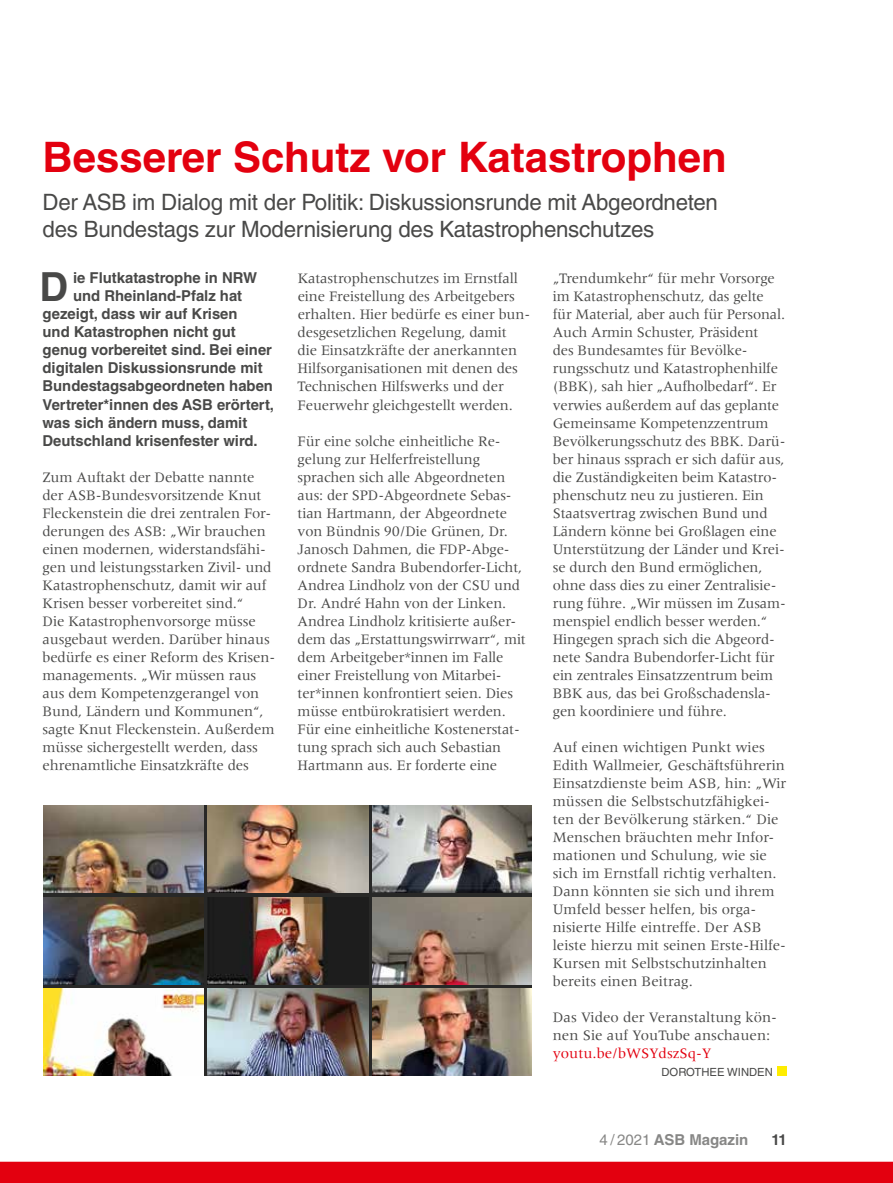
<style>
.page{position:relative;width:893px;height:1183px;background:#fff}
.page>*{position:absolute;margin:0;border:0;box-sizing:border-box;transform-origin:0 0}
.t1{font:700 42px "Helvetica LT Std";color:#e3000f}
.t2{font:700 40.05px "Helvetica LT Std";color:#494948}
.t3{font:22.5px/27px "Helvetica LT Std";letter-spacing:-.01em;color:#494948}
.t4{font:15px/18px "Meridien LT Std";letter-spacing:-.01em;color:#494948}
.t5{font:700 15px "Helvetica LT Std";color:#494948}
.t6{font:15px "Meridien LT Std";color:#e3000f}
.t7{font:700 15px "Helvetica LT Std";color:#878786}
.t8{font:11.25px "Helvetica LT Std";color:#494948}
.s1{font-weight:400}
</style>
<div class="page">
<svg style="left:43px;top:805px;width:488px;height:270px;background:#363433"></svg>
<div style="left:777px;top:1066px;width:10px;height:9px;background:#ffed00"></div>
<img style="left:43px;top:805px;width:160px;height:87px">
<img style="left:207px;top:805px;width:161px;height:87px">
<img style="left:372px;top:805px;width:159px;height:87px">
<img style="left:43px;top:897px;width:160px;height:87px">
<img style="left:207px;top:897px;width:161px;height:87px">
<img style="left:372px;top:897px;width:159px;height:87px">
<img style="left:43px;top:988px;width:160px;height:87px">
<img style="left:207px;top:988px;width:161px;height:87px">
<img style="left:372px;top:988px;width:159px;height:87px">
<div style="left:0;top:1161px;width:893px;height:21px;background:#e3000f"></div>
<h1 class="t1" style="left:43px;top:131px;width:686px">Besserer Schutz vor Katastrophen</h1>
<h3 class="t3" style="left:43px;top:189px;width:677px">Der ASB im Dialog mit der Politik: Diskussionsrunde mit Abgeordneten des Bundestags zur Modernisierung des Katastrophenschutzes</h3>
<p class="t4" style="left:553px;top:269px;width:234px">„Trendumkehr“ für mehr Vorsorge im Katastrophenschutz, das gelte für Material, aber auch für Personal.<br>Auch Armin Schuster, Präsident<br>des Bundesamtes für Bevölke&shy;rungsschutz und Katastrophenhilfe (BBK), sah hier „Aufholbedarf“. Er verwies außerdem auf das geplante Gemeinsame Kompetenzzentrum Bevölkerungsschutz des BBK. Darü&shy;ber hinaus ssprach er sich dafür aus, die Zuständigkeiten beim Katastro&shy;phenschutz neu zu justieren. Ein Staatsvertrag zwischen Bund und Ländern könne bei Großlagen eine Unterstützung der Länder und Krei&shy;se durch den Bund ermöglichen, ohne dass dies zu einer Zentralisie&shy;rung führe. „Wir müssen im Zusam&shy;menspiel endlich besser werden.“ Hingegen sprach sich die Abgeord&shy;nete Sandra Bubendorfer-Licht für ein zentrales Einsatzzentrum beim BBK aus, das bei Großschadensla&shy;gen koordiniere und führe.</p>
<p class="t4" style="left:553px;top:737px;width:235px">Auf einen wichtigen Punkt wies Edith Wallmeier, Geschäftsführerin Einsatzdienste beim ASB, hin: „Wir müssen die Selbstschutzfähigkei&shy;ten der Bevölkerung stärken.“ Die Menschen bräuchten mehr Infor&shy;mationen und Schulung, wie sie sich im Ernstfall richtig verhalten.<br>Dann könnten sie sich und ihrem Umfeld besser helfen, bis orga&shy;nisierte Hilfe eintreffe. Der ASB leiste hierzu mit seinen Erste-Hilfe-Kursen mit Selbstschutzinhalten bereits einen Beitrag.</p>
<p class="t4" style="left:553px;top:1007px;width:226px">Das Video der Veranstaltung kön&shy;nen Sie auf YouTube anschauen:</p>
<p class="t6" style="left:553px;top:1044px;width:160px">youtu.be/bWSYdszSq-Y</p>
<p class="t8" style="left:661px;top:1065px;width:113px">DOROTHEE WINDEN</p>
<h2 class="t2" style="left:40px;top:263px;width:30px">D</h2>
<p class="t5" style="left:73px;top:269px;width:185px">ie Flutkatastrophe in NRW</p>
<p class="t4" style="left:298px;top:269px;width:234px">Katastrophenschutzes im Ernstfall eine Freistellung des Arbeitgebers erhalten. Hier bedürfe es einer bun&shy;desgesetzlichen Regelung, damit die Einsatzkräfte der anerkannten Hilfsorganisationen mit denen des Technischen Hilfswerks und der Feuerwehr gleichgestellt werden.</p>
<p class="t4" style="left:298px;top:431px;width:230px">Für eine solche einheitliche Re&shy;gelung zur Helferfreistellung sprachen sich alle Abgeordneten aus: der SPD-Abgeordnete Sebas&shy;tian Hartmann, der Abgeordnete von Bündnis 90/Die Grünen, Dr.<br>Janosch Dahmen, die FDP-Abge&shy;ordnete Sandra Bubendorfer-Licht, Andrea Lindholz von der CSU und Dr. André Hahn von der Linken.<br>Andrea Lindholz kritisierte außer&shy;dem das „Erstattungswirrwarr“, mit dem Arbeitgeber*innen im Falle einer Freistellung von Mitarbei&shy;ter*innen konfrontiert seien. Dies müsse entbürokratisiert werden.<br>Für eine einheitliche Kostenerstat&shy;tung sprach sich auch Sebastian Hartmann aus. Er forderte eine</p>
<p class="t5" style="left:73px;top:287px;width:171px">und Rheinland-Pfalz hat</p>
<p class="t5" style="left:43px;top:305px;width:197px">gezeigt, dass wir auf Krisen</p>
<p class="t5" style="left:43px;top:323px;width:195px">und Katastrophen nicht gut</p>
<p class="t5" style="left:43px;top:341px;width:231px">genug vorbereitet sind. Bei einer</p>
<p class="t5" style="left:43px;top:359px;width:222px">digitalen Diskussionsrunde mit</p>
<p class="t5" style="left:43px;top:377px;width:232px">Bundestagsabgeordneten haben</p>
<p class="t5" style="left:43px;top:395px;width:233px">Vertreter*innen des ASB erörtert,</p>
<p class="t5" style="left:43px;top:413px;width:206px">was sich ändern muss, damit</p>
<p class="t5" style="left:43px;top:431px;width:217px">Deutschland krisenfester wird.</p>
<p class="t4" style="left:43px;top:467px;width:234px">Zum Auftakt der Debatte nannte der ASB-Bundesvorsitzende Knut Fleckenstein die drei zentralen For&shy;derungen des ASB: „Wir brauchen einen modernen, widerstandsfähi&shy;gen und leistungsstarken Zivil- und Katastrophenschutz, damit wir auf Krisen besser vorbereitet sind.“<br>Die Katastrophenvorsorge müsse ausgebaut werden. Darüber hinaus bedürfe es einer Reform des Krisen&shy;managements. „Wir müssen raus aus dem Kompetenzgerangel von Bund, Ländern und Kommunen“, sagte Knut Fleckenstein. Außerdem müsse sichergestellt werden, dass ehrenamtliche Einsatzkräfte des</p>
<p class="t7" style="left:600px;top:1130px;width:150px"><span class="s1">4 / 2021</span> ASB Magazin</p>
<p class="t5" style="left:771px;top:1130px;width:17px">11</p>
</div>
